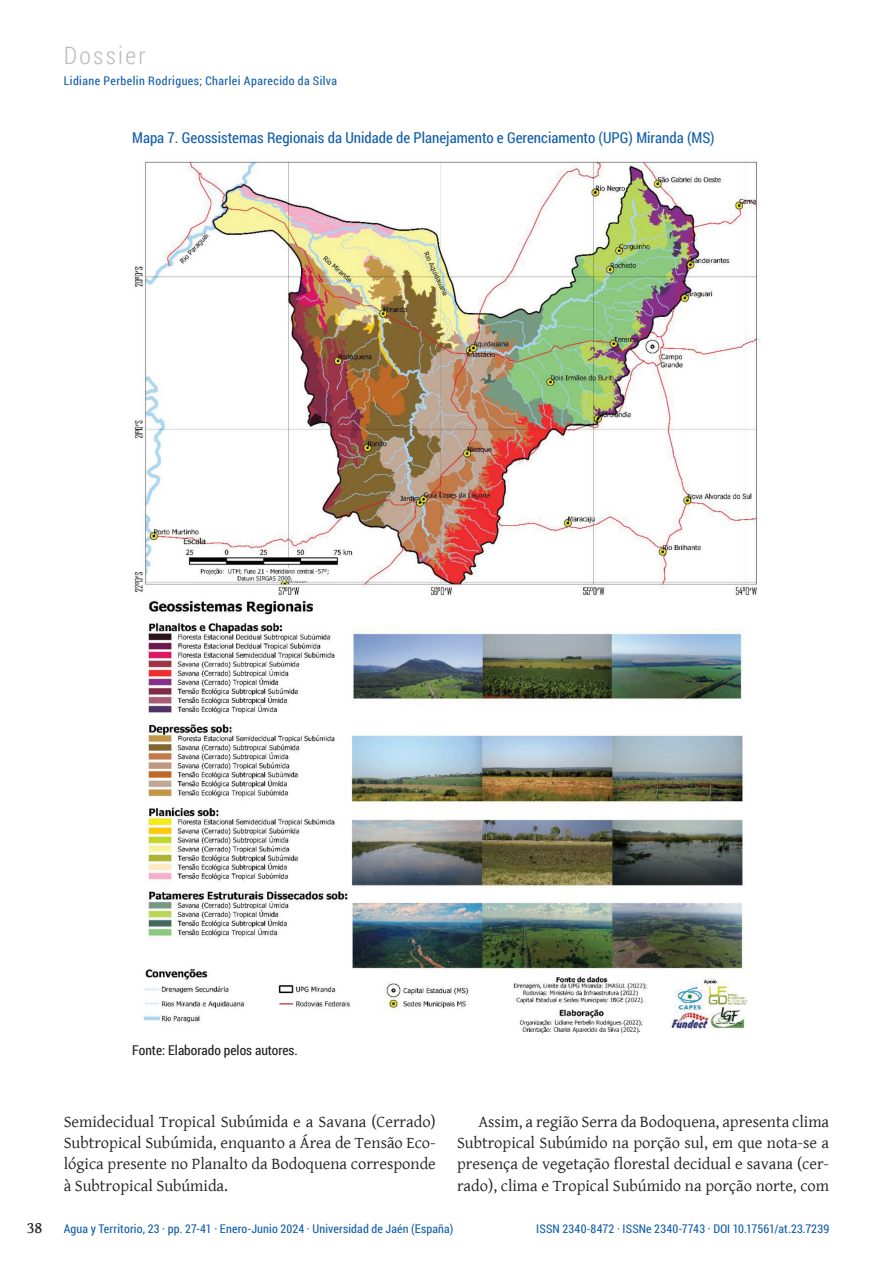
<style>
.page{position:relative;width:893px;height:1263px;background:#fff}
.page>*{position:absolute;margin:0;border:0;box-sizing:border-box;transform-origin:0 0}
.t1{font:300 24px "Roboto Condensed";letter-spacing:.1em;color:#bcbcbb}
.Article_-_P_-_Ident{font:16.5px/21.3px "Gentium Basic";color:#231f20;text-align:justify}
.t2{font:16.5px "Gentium Book Basic";color:#231f20}
.Picture_-_Caption{font:15px "Roboto Condensed";color:#135fa9}
.Picture_-_Caption-2{font:13.5px "Roboto Condensed";color:#231f20}
.t3{font:12px "Roboto Condensed";letter-spacing:.015em;color:#135fa9}
.t4{font:12px "Roboto Condensed";letter-spacing:.04em;color:#135fa9}
</style>
<div class="page">
<img style="left:134px;top:161px;width:627px;height:873px">
<h1 class="t1" style="left:64px;top:39px;width:83px">Dossier</h1>
<p class="t4" style="left:64px;top:72px;width:275px">Lidiane Perbelin Rodrigues; Charlei Aparecido da Silva</p>
<p class="Picture_-_Caption" style="left:132px;top:128px;width:584px">Mapa 7. Geossistemas Regionais da Unidade de Planejamento e Gerenciamento (UPG) Miranda (MS)</p>
<p class="Picture_-_Caption-2" style="left:132px;top:1041px;width:167px">Fonte: Elaborado pelos autores.</p>
<p class="Article_-_P_-_Ident" style="left:64px;top:1110px;width:374px">Semidecidual Tropical Subúmida e a Savana (Cerrado)<br>Subtropical Subúmida, enquanto a Área de Tensão Eco&shy;lógica presente no Planalto da Bodoquena corresponde à Subtropical Subúmida.</p>
<p class="Article_-_P_-_Ident" style="left:457px;top:1110px;width:374px;text-indent:21px">Assim, a região Serra da Bodoquena, apresenta clima Subtropical Subúmido na porção sul, em que nota-se a presença de vegetação florestal decidual e savana (cer&shy;rado), clima e Tropical Subúmido na porção norte, com</p>
<p class="t2" style="left:27px;top:1215px;width:17px">38</p>
<p class="t3" style="left:64px;top:1220px;width:391px">Agua y Territorio, 23 · pp. 27-41 · Enero-Junio 2024 · Universidad de Jaén (España)</p>
<p class="t3" style="left:536px;top:1220px;width:294px">ISSN 2340-8472 · ISSNe 2340-7743 · DOI 10.17561/at.23.7239</p>
</div>
